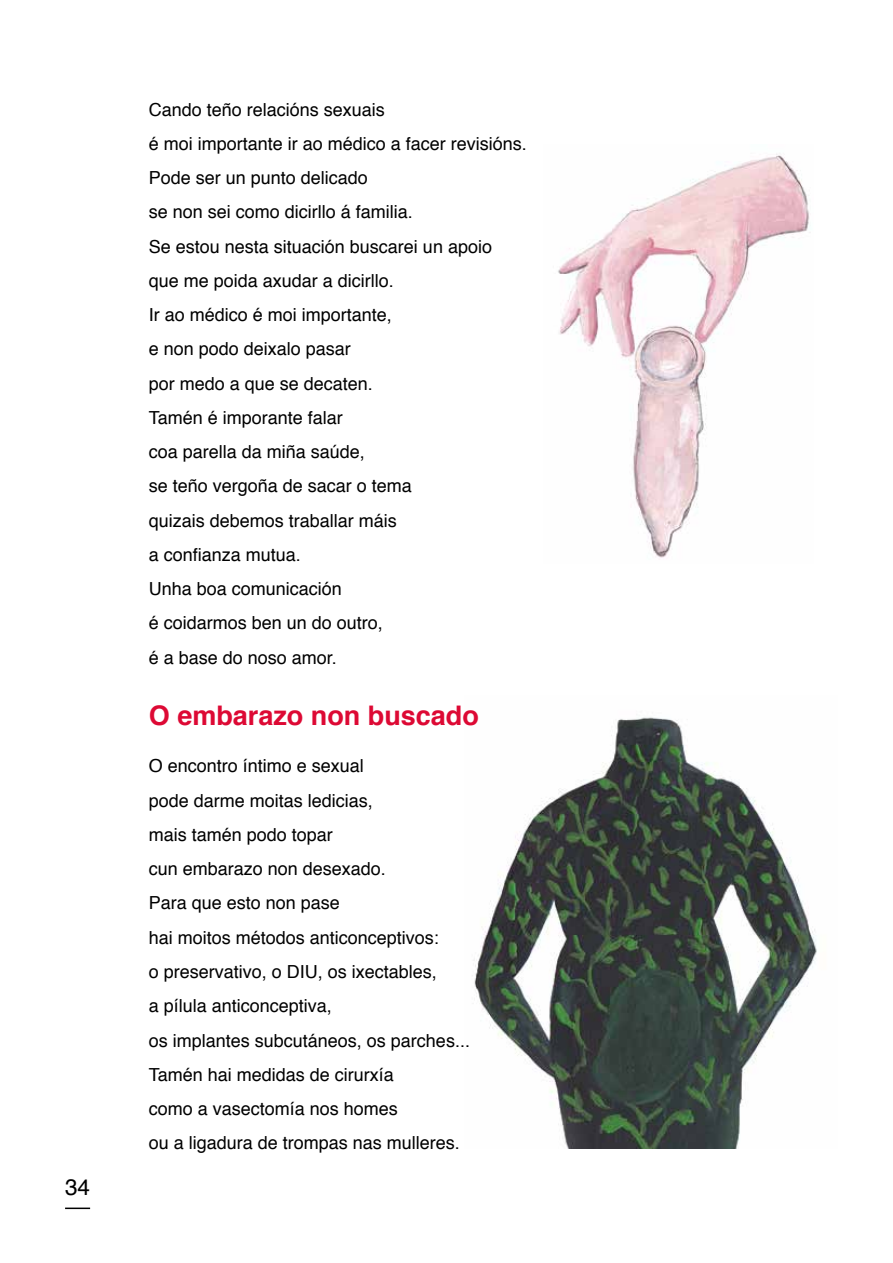
<style>
.page{position:relative;width:893px;height:1263px;background:#fff}
.page>*{position:absolute;margin:0;border:0;box-sizing:border-box;transform-origin:0 0}
.t1{font:700 27px "Helvetica";color:#dd0934}
.t2{font:22.5px "Helvetica";color:#000}
.t3{font:18px/34.2px "Helvetica";color:#000}
</style>
<div class="page">
<hr style="left:65px;top:1207px;width:25px;height:2px;background:#000">
<img style="left:472px;top:717px;width:345px;height:431px">
<img style="left:558px;top:154px;width:253px;height:404px">
<p class="t2" style="left:65px;top:1169px;width:27px">34</p>
<p class="t3" style="left:149px;top:93px;width:380px">Cando teño relacións sexuais<br>é moi importante ir ao médico a facer revisións.<br>Pode ser un punto delicado<br>se non sei como dicirllo á familia.<br>Se estou nesta situación buscarei un apoio<br>que me poida axudar a dicirllo.<br>Ir ao médico é moi importante,<br>e non podo deixalo pasar<br>por medo a que se decaten.<br>Tamén é imporante falar<br>coa parella da miña saúde,<br>se teño vergoña de sacar o tema<br>quizais debemos traballar máis<br>a confianza mutua.<br>Unha boa comunicación<br>é coidarmos ben un do outro,<br>é a base do noso amor.</p>
<h1 class="t1" style="left:149px;top:694px;width:332px">O embarazo non buscado</h1>
<p class="t3" style="left:149px;top:749px;width:323px">O encontro íntimo e sexual<br>pode darme moitas ledicias,<br>mais tamén podo topar<br>cun embarazo non desexado.<br>Para que esto non pase<br>hai moitos métodos anticonceptivos:<br>o preservativo, o DIU, os ixectables,<br>a pílula anticonceptiva,<br>os implantes subcutáneos, os parches...<br>Tamén hai medidas de cirurxía<br>como a vasectomía nos homes<br>ou a ligadura de trompas nas mulleres.</p>
</div>
